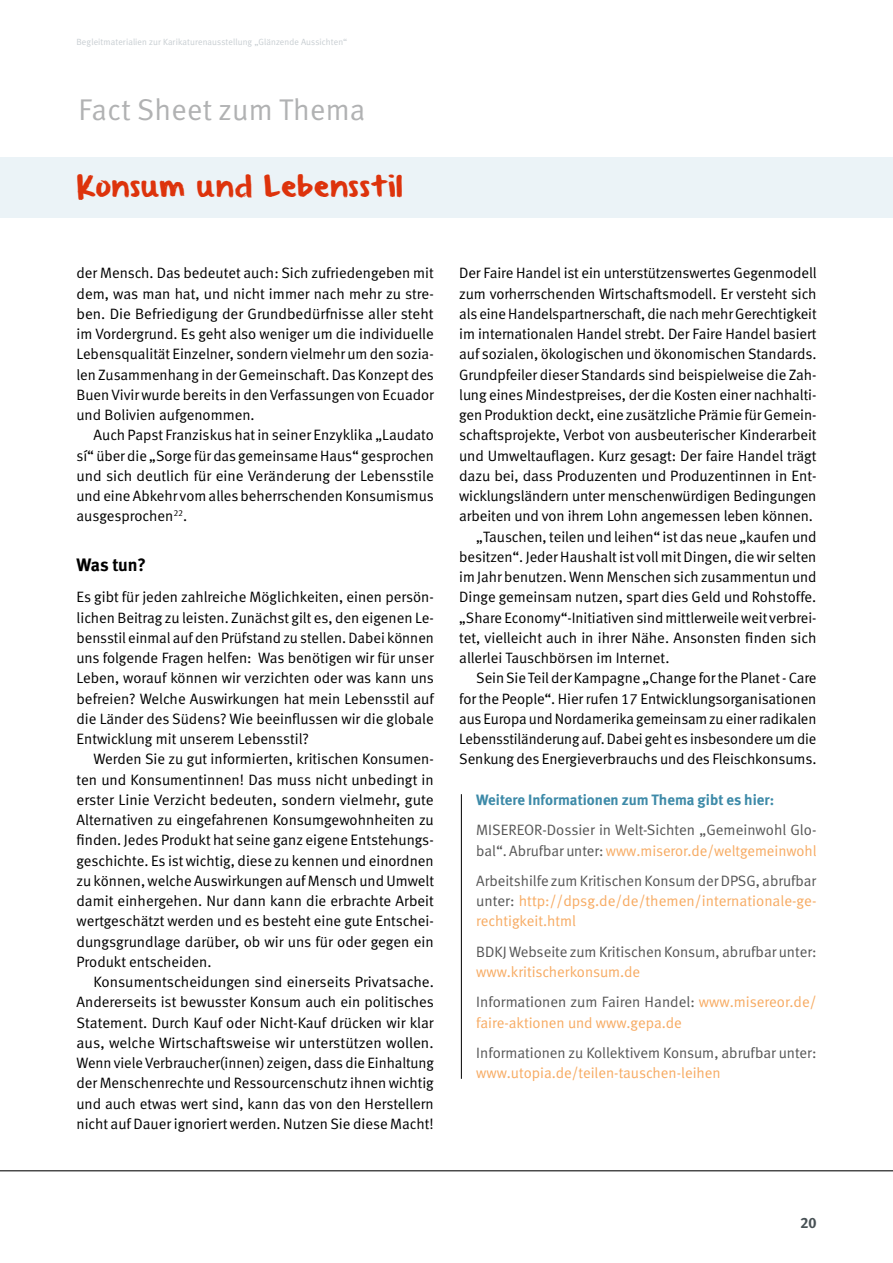
<style>
.page{position:relative;width:893px;height:1263px;background:#fff}
.page>*{position:absolute;margin:0;border:0;box-sizing:border-box;transform-origin:0 0}
.t1{font:30px "Meta Normal LF";letter-spacing:.01em;color:#b1b2b3}
.t2{font:24px "From Where You Are";letter-spacing:.04em;color:#dd330c}
.t3{font:18px "Meta Bold LF";letter-spacing:-.01em;color:#000}
.t4{font:15px/20.2px "Meta Normal LF";letter-spacing:-.005em;color:#000;text-align:justify}
.t5{font:15px/20.2px "Meta Normal LF";color:#f7ab63;text-align:justify}
.t6{font:15px/20.2px "Meta Normal LF";color:#565656;text-align:right}
.t7{font:15px "Meta Bold LF";color:#3d8aa8}
.t8{font:15px "Meta Plus Bold Caps";color:#485155}
.t9{font:9px "Meta Plus Normal";letter-spacing:.01em;color:#c8ced2}
.s1{color:#f7ab63}
.s2{color:#565656}
</style>
<div class="page">
<div style="left:0;top:157px;width:893px;height:61px;background:#ebf3f7"></div>
<hr style="left:0;top:1170px;width:893px;height:1px;background:#000">
<hr style="left:461px;top:794px;width:1px;height:285px;background:#000">
<p class="t9" style="left:77px;top:37px;width:272px">Begleitmaterialien zur Karikaturenausstellung „Glänzende Aussichten“</p>
<h1 class="t1" style="left:79px;top:92px;width:288px">Fact Sheet zum Thema</h1>
<h2 class="t2" style="left:77px;top:175px;width:328px">Konsum und Lebensstil</h2>
<p class="t4" style="left:77px;top:263px;width:359px">der Mensch. Das bedeutet auch: Sich zufriedengeben mit dem, was man hat, und nicht immer nach mehr zu stre&shy;ben. Die Befriedigung der Grundbedürfnisse aller steht im Vordergrund. Es geht also weniger um die individuelle Lebensqualität Einzelner, sondern vielmehr um den sozia&shy;len Zusammenhang in der Gemeinschaft. Das Konzept des Buen Vivir wurde bereits in den Verfassungen von Ecuador und Bolivien aufgenommen.</p>
<p class="t4" style="left:77px;top:425px;width:359px;text-indent:17px">Auch Papst Franziskus hat in seiner Enzyklika „Laudato sí“ über die „Sorge für das gemeinsame Haus“ gesprochen und sich deutlich für eine Veränderung der Lebensstile und eine Abkehr vom alles beherrschenden Konsumismus ausgesprochen<sup>22</sup>.</p>
<p class="t3" style="left:77px;top:554px;width:71px">Was tun?</p>
<p class="t4" style="left:77px;top:587px;width:359px">Es gibt für jeden zahlreiche Möglichkeiten, einen persön&shy;lichen Beitrag zu leisten. Zunächst gilt es, den eigenen Le&shy;bensstil einmal auf den Prüfstand zu stellen. Dabei können uns folgende Fragen helfen: Was benötigen wir für unser Leben, worauf können wir verzichten oder was kann uns befreien? Welche Auswirkungen hat mein Lebensstil auf die Länder des Südens? Wie beeinflussen wir die globale Entwicklung mit unserem Lebensstil?</p>
<p class="t4" style="left:77px;top:749px;width:359px;text-indent:17px">Werden Sie zu gut informierten, kritischen Konsumen&shy;ten und Konsumentinnen! Das muss nicht unbedingt in erster Linie Verzicht bedeuten, sondern vielmehr, gute Alternativen zu eingefahrenen Konsumgewohnheiten zu finden. Jedes Produkt hat seine ganz eigene Entstehungs&shy;geschichte. Es ist wichtig, diese zu kennen und einordnen zu können, welche Auswirkungen auf Mensch und Umwelt damit einhergehen. Nur dann kann die erbrachte Arbeit wertgeschätzt werden und es besteht eine gute Entschei&shy;dungsgrundlage darüber, ob wir uns für oder gegen ein Produkt entscheiden.</p>
<p class="t4" style="left:77px;top:972px;width:359px;text-align:left;text-indent:17px">Konsumentscheidungen sind einerseits Privatsache.<br>Andererseits ist bewusster Konsum auch ein politisches Statement. Durch Kauf oder Nicht-Kauf drücken wir klar aus, welche Wirtschaftsweise wir unterstützen wollen.<br>Wenn viele Verbraucher(innen) zeigen, dass die Einhaltung der Menschenrechte und Ressourcenschutz ihnen wichtig und auch etwas wert sind, kann das von den Herstellern nicht auf Dauer ignoriert werden. Nutzen Sie diese Macht!</p>
<p class="t4" style="left:459px;top:263px;width:359px">Der Faire Handel ist ein unterstützenswertes Gegenmodell</p>
<p class="t4" style="left:459px;top:283px;width:359px">zum vorherrschenden Wirtschaftsmodell. Er versteht sich</p>
<p class="t4" style="left:459px;top:303px;width:359px">als eine Handelspartnerschaft, die nach mehr Gerechtigkeit</p>
<p class="t4" style="left:459px;top:324px;width:359px">im internationalen Handel strebt. Der Faire Handel basiert</p>
<p class="t4" style="left:459px;top:344px;width:357px">auf sozialen, ökologischen und ökonomischen Standards.</p>
<p class="t4" style="left:459px;top:364px;width:359px">Grundpfeiler dieser Standards sind beispielweise die Zah-</p>
<p class="t4" style="left:459px;top:384px;width:359px">lung eines Mindestpreises, der die Kosten einer nachhalti-</p>
<p class="t4" style="left:459px;top:405px;width:359px">gen Produktion deckt, eine zusätzliche Prämie für Gemein-</p>
<p class="t4" style="left:459px;top:425px;width:359px">schaftsprojekte, Verbot von ausbeuterischer Kinderarbeit</p>
<p class="t4" style="left:459px;top:445px;width:359px">und Umweltauflagen. Kurz gesagt: Der faire Handel trägt</p>
<p class="t4" style="left:459px;top:465px;width:359px">dazu bei, dass Produzenten und Produzentinnen in Ent-</p>
<p class="t4" style="left:459px;top:486px;width:359px">wicklungsländern unter menschenwürdigen Bedingungen</p>
<p class="t4" style="left:459px;top:506px;width:353px">arbeiten und von ihrem Lohn angemessen leben können.</p>
<p class="t4" style="left:476px;top:526px;width:342px">„Tauschen, teilen und leihen“ ist das neue „kaufen und</p>
<p class="t4" style="left:459px;top:546px;width:359px">besitzen“. Jeder Haushalt ist voll mit Dingen, die wir selten</p>
<p class="t4" style="left:459px;top:567px;width:359px">im Jahr benutzen. Wenn Menschen sich zusammentun und</p>
<p class="t4" style="left:459px;top:587px;width:357px">Dinge gemeinsam nutzen, spart dies Geld und Rohstoffe.</p>
<p class="t4" style="left:459px;top:607px;width:359px">„Share Economy“-Initiativen sind mittlerweile weit verbrei-</p>
<p class="t4" style="left:459px;top:627px;width:359px">tet, vielleicht auch in ihrer Nähe. Ansonsten finden sich</p>
<p class="t4" style="left:459px;top:648px;width:210px">allerlei Tauschbörsen im Internet.</p>
<p class="t4" style="left:476px;top:668px;width:342px">Sein Sie Teil der Kampagne „Change for the Planet - Care</p>
<p class="t4" style="left:459px;top:688px;width:359px">for the People“. Hier rufen 17 Entwicklungsorganisationen</p>
<p class="t4" style="left:459px;top:708px;width:359px">aus Europa undNordamerika gemeinsam zu einerradikalen</p>
<p class="t4" style="left:459px;top:729px;width:359px">Lebensstiländerung auf. Dabei geht es insbesondere um die</p>
<p class="t4" style="left:459px;top:749px;width:357px">Senkung des Energieverbrauchs und des Fleischkonsums.</p>
<p class="t7" style="left:476px;top:791px;width:299px">Weitere Informationen zum Thema gibt es hier:</p>
<p class="t6" style="left:476px;top:820px;width:21px">Misereor</p>
<p class="t6" style="left:476px;top:820px;width:342px">-Dossier in Welt-Sichten „Gemeinwohl Glo-<br>bal“. Abrufbar unter: <span class="s1">www.miseror.de/weltgemeinwohl</span></p>
<p class="t5" style="left:476px;top:870px;width:342px"><span class="s2">Arbeitshilfe zum Kritischen Konsum der DPSG, abrufbar unter:</span> http://dpsg.de/de/themen/internationale-ge&shy;rechtigkeit.html</p>
<p class="t6" style="left:476px;top:941px;width:342px">BDKJ Webseite zum Kritischen Konsum, abrufbar unter:</p>
<p class="t5" style="left:476px;top:956px;width:342px;line-height:30.3px">www.kritischerkonsum.de<br><span class="s2">Informationen zum Fairen Handel:</span> www.misereor.de/</p>
<p class="t5" style="left:476px;top:1012px;width:207px">faire-aktionen und www.gepa.de</p>
<p class="t6" style="left:476px;top:1042px;width:342px">Informationen zu Kollektivem Konsum, abrufbar unter:</p>
<p class="t5" style="left:476px;top:1063px;width:246px">www.utopia.de/teilen-tauschen-leihen</p>
<p class="t8" style="left:800px;top:1214px;width:18px">20</p>
</div>
